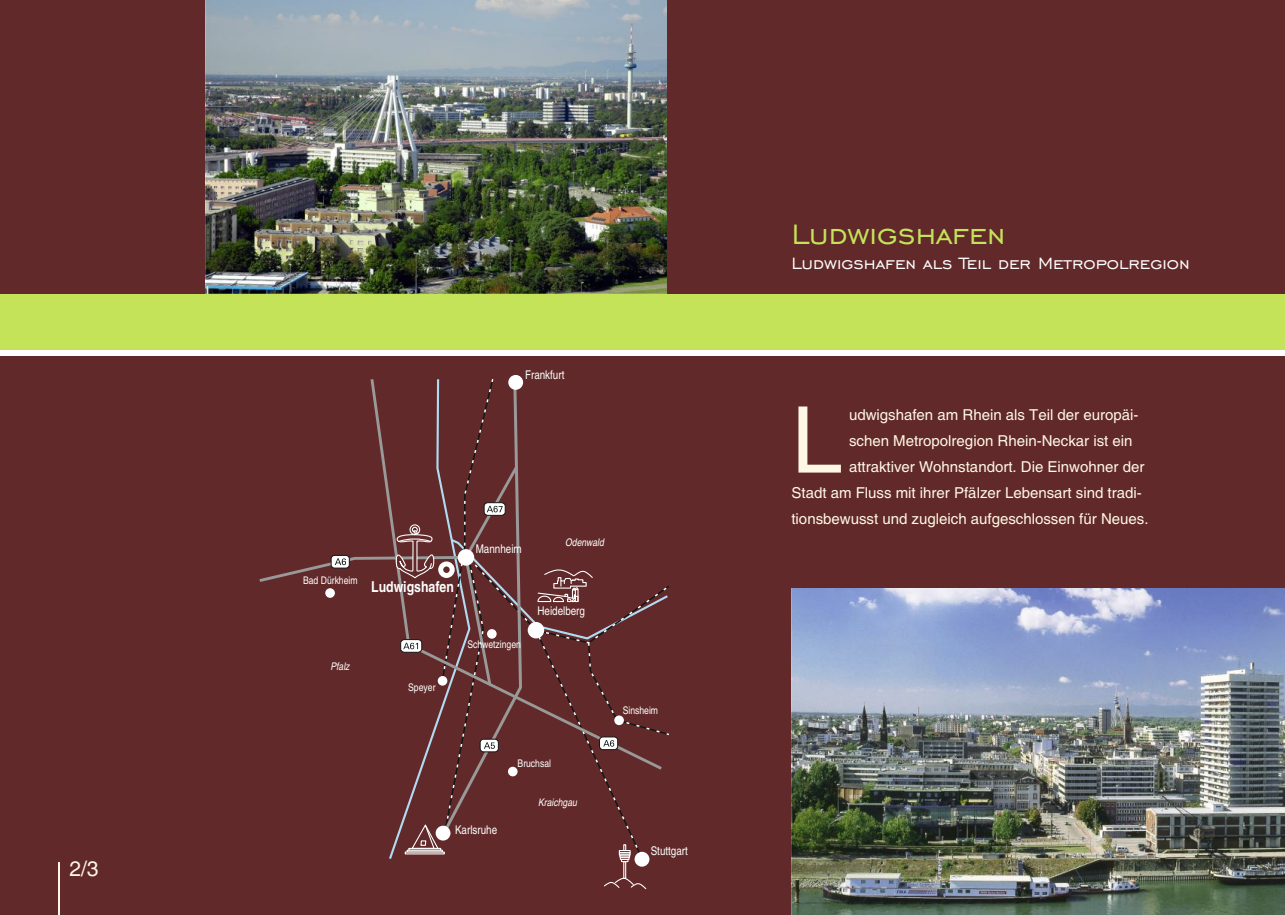
<style>
.page{position:relative;width:1285px;height:915px;background:#fff}
.page>*{position:absolute;margin:0;border:0;box-sizing:border-box;transform-origin:0 0}
.t1{font:91.95px "Helvetica";color:#fff7e6}
.t2{font:36px "Engravers Gothic BT";color:#c4e359}
.t3{font:21px "Engravers Gothic BT";color:#fff}
.t4{font:21px "Helvetica";color:#fff7e6}
.t5{font:15px/26px "Helvetica";color:#fff7e6}
.t6{font:700 condensed 15px "Helvetica";color:#fff}
.t7{font:condensed 12px "Helvetica";color:#fff}
.t8{font:condensed 10.5px "Helvetica";color:#fff}
.t9{font:italic condensed 10.5px "Helvetica";color:#fff}
</style>
<div class="page">
<hr style="left:1284px;top:0;width:1px;height:914px;background:#fff7e6">
<div style="left:0;top:0;width:1284px;height:914px;background:#612929"></div>
<img style="left:206px;top:0;width:460px;height:294px">
<img style="left:791px;top:588px;width:493px;height:326px">
<svg style="left:259px;top:376px;width:411px;height:514px"></svg>
<hr style="left:1284px;top:294px;width:1px;height:56px;background:#c4e359">
<div style="left:0;top:294px;width:1284px;height:61px;background:#c4e359"></div>
<div style="left:0;top:350px;width:1284px;height:5px;background:#fff"></div>
<hr style="left:58px;top:861px;width:2px;height:53px;background:#fff7e6">
<h3 class="t4" style="left:69px;top:860px;width:31px">2/3</h3>
<p class="t7" style="left:525px;top:370px;width:41px">Frankfurt</p>
<p class="t8" style="left:303px;top:576px;width:56px">Bad Dürkheim</p>
<p class="t6" style="left:371px;top:581px;width:84px">Ludwigshafen</p>
<p class="t7" style="left:475px;top:543px;width:47px">Mannheim</p>
<p class="t9" style="left:330px;top:662px;width:21px">Pfalz</p>
<p class="t8" style="left:408px;top:682px;width:29px">Speyer</p>
<p class="t8" style="left:467px;top:639px;width:55px">Schwetzingen</p>
<p class="t9" style="left:565px;top:538px;width:40px">Odenwald</p>
<p class="t7" style="left:537px;top:606px;width:49px">Heidelberg</p>
<p class="t7" style="left:455px;top:825px;width:44px">Karlsruhe</p>
<p class="t8" style="left:517px;top:759px;width:35px">Bruchsal</p>
<p class="t9" style="left:538px;top:797px;width:40px">Kraichgau</p>
<p class="t8" style="left:622px;top:706px;width:37px">Sinsheim</p>
<p class="t7" style="left:650px;top:846px;width:39px">Stuttgart</p>
<h2 class="t2" style="left:791px;top:216px;width:215px">Ludwigshafen</h2>
<h3 class="t3" style="left:791px;top:252px;width:400px">Ludwigshafen als Teil der Metropolregion</h3>
<h1 class="t1" style="left:791px;top:405px;width:53px">L</h1>
<p class="t5" style="left:848px;top:403px;width:291px">udwigshafen am Rhein als Teil der europäi&shy;schen Metropolregion Rhein-Neckar ist ein</p>
<p class="t5" style="left:791px;top:455px;width:358px;text-indent:58px">attraktiver Wohnstandort. Die Einwohner der<br>Stadt am Fluss mit ihrer Pfälzer Lebensart sind tradi&shy;tionsbewusst und zugleich aufgeschlossen für Neues.</p>
</div>
